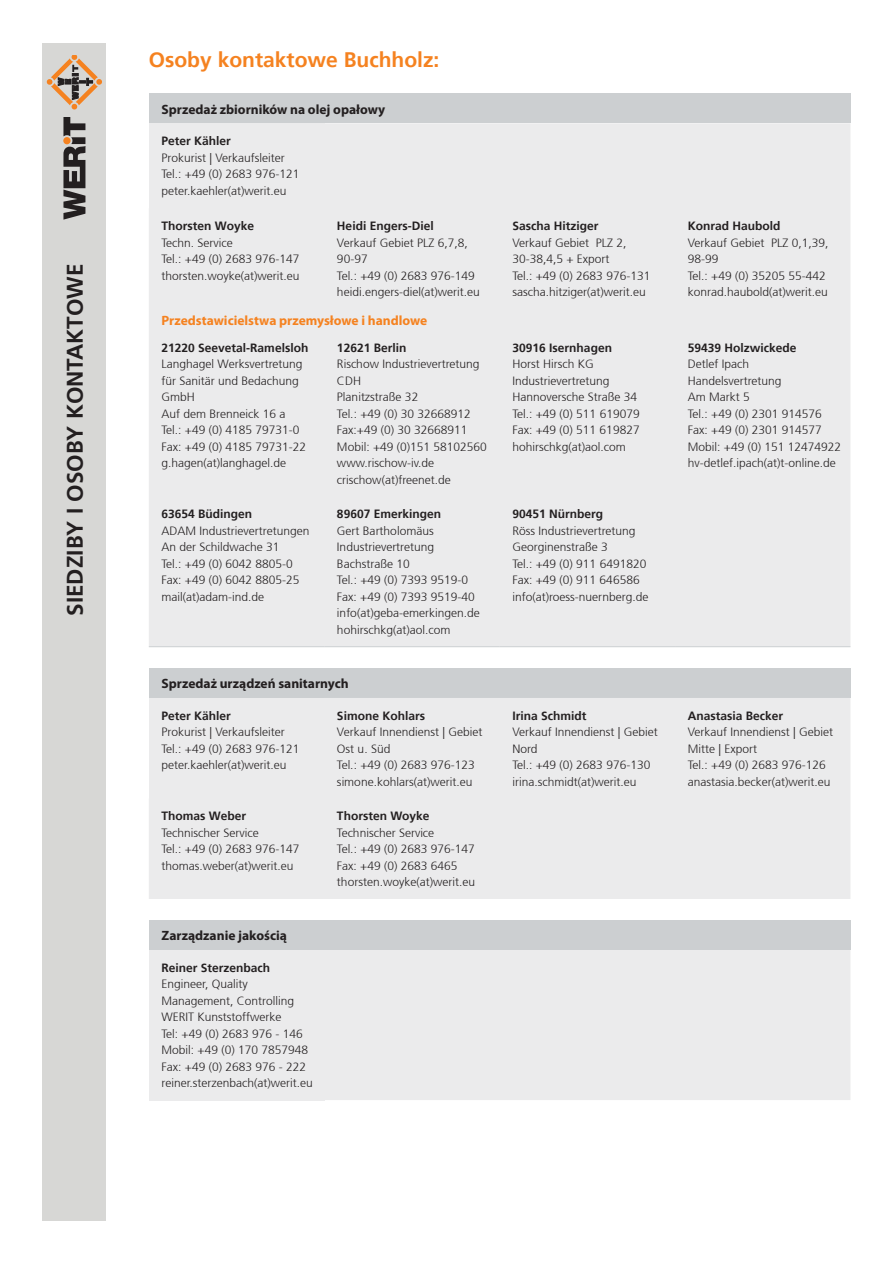
<style>
.page{position:relative;width:893px;height:1263px;background:#fff}
.page>*{position:absolute;margin:0;border:0;box-sizing:border-box;transform-origin:0 0}
.t1{font:700 22.5px "Frutiger 65";color:#231f20}
.t2{font:700 21px "Frutiger 65";color:#f58220}
.t3{font:700 13.5px "Myriad Pro";color:#231f20}
.t4{font:700 13.5px "Myriad Pro";color:#f58220}
.t5{font:300 12px/16.5px "Frutiger 45";color:#231f20}
.t6{font:700 12px "Frutiger 65";color:#231f20}
</style>
<div class="page">
<div style="left:43px;top:43px;width:63px;height:1177px;background:#d7d7d5"></div>
<svg style="left:63px;top:117px;width:22px;height:103px"></svg>
<div style="left:63px;top:137px;width:8px;height:7px;background:#f58220;border-radius:50%"></div>
<svg style="left:47px;top:56px;width:55px;height:54px"></svg>
<div style="left:149px;top:668px;width:701px;height:30px;background:#cccfd1"></div>
<div style="left:149px;top:698px;width:701px;height:201px;background:#ebebec"></div>
<div style="left:149px;top:920px;width:701px;height:30px;background:#cccfd1"></div>
<div style="left:149px;top:950px;width:175px;height:150px;background:#ebebec"></div>
<div style="left:324px;top:950px;width:526px;height:150px;background:#ebebec"></div>
<div style="left:149px;top:94px;width:701px;height:29px;background:#cccfd1"></div>
<div style="left:149px;top:123px;width:701px;height:523px;background:#ebebec"></div>
<hr style="left:149px;top:646px;width:175px;height:1px;background:#cccfd1">
<hr style="left:324px;top:646px;width:176px;height:1px;background:#cccfd1">
<hr style="left:500px;top:646px;width:175px;height:1px;background:#cccfd1">
<hr style="left:675px;top:646px;width:175px;height:1px;background:#cccfd1">
<h1 class="t1" style="left:62px;top:616px;width:354px;rotate:-90deg">SIEDZIBY I OSOBY KONTAKTOWE</h1>
<h2 class="t2" style="left:149px;top:47px;width:292px">Osoby kontaktowe Buchholz:</h2>
<p class="t3" style="left:162px;top:100px;width:225px">Sprzedaż zbiorników na olej opałowy</p>
<p class="t6" style="left:162px;top:134px;width:71px">Peter Kähler</p>
<p class="t5" style="left:162px;top:149px;width:139px">Prokurist | Verkaufsleiter<br>Tel.: +49 (0) 2683 976-121 peter.kaehler(at)werit.eu</p>
<p class="t6" style="left:162px;top:219px;width:94px">Thorsten Woyke</p>
<p class="t5" style="left:162px;top:234px;width:140px">Techn. Service<br>Tel.: +49 (0) 2683 976-147 thorsten.woyke(at)werit.eu</p>
<p class="t6" style="left:337px;top:219px;width:98px">Heidi Engers-Diel</p>
<p class="t5" style="left:337px;top:234px;width:144px">Verkauf Gebiet PLZ 6,7,8,<br>90-97<br>Tel.: +49 (0) 2683 976-149 heidi.engers-diel(at)werit.eu</p>
<p class="t4" style="left:162px;top:311px;width:267px">Przedstawicielstwa przemysłowe i handlowe</p>
<p class="t6" style="left:162px;top:341px;width:148px">21220 Seevetal-Ramelsloh</p>
<p class="t5" style="left:162px;top:356px;width:146px">Langhagel Werksvertretung für Sanitär und Bedachung<br>GmbH<br>Auf dem Brenneick 16 a<br>Tel.: +49 (0) 4185 79731-0<br>Fax: +49 (0) 4185 79731-22 g.hagen(at)langhagel.de</p>
<p class="t6" style="left:337px;top:341px;width:71px">12621 Berlin</p>
<p class="t5" style="left:337px;top:356px;width:151px">Rischow Industrievertretung<br>CDH<br>Planitzstraße 32<br>Tel.: +49 (0) 30 32668912<br>Fax:+49 (0) 30 32668911<br>Mobil: +49 (0)151 58102560 www.rischow-iv.de crischow(at)freenet.de</p>
<p class="t6" style="left:162px;top:507px;width:92px">63654 Büdingen</p>
<p class="t5" style="left:162px;top:523px;width:149px">ADAM Industrievertretungen<br>An der Schildwache 31<br>Tel.: +49 (0) 6042 8805-0<br>Fax: +49 (0) 6042 8805-25 mail(at)adam-ind.de</p>
<p class="t6" style="left:337px;top:507px;width:106px">89607 Emerkingen</p>
<p class="t5" style="left:337px;top:523px;width:144px">Gert Bartholomäus<br>Industrievertretung<br>Bachstraße 10<br>Tel.: +49 (0) 7393 9519-0<br>Fax: +49 (0) 7393 9519-40 info(at)geba-emerkingen.de hohirschkg(at)aol.com</p>
<p class="t3" style="left:162px;top:675px;width:189px">Sprzedaż urządzeń sanitarnych</p>
<p class="t6" style="left:162px;top:708px;width:71px">Peter Kähler</p>
<p class="t5" style="left:162px;top:724px;width:139px">Prokurist | Verkaufsleiter<br>Tel.: +49 (0) 2683 976-121 peter.kaehler(at)werit.eu</p>
<p class="t6" style="left:337px;top:708px;width:90px">Simone Kohlars</p>
<p class="t5" style="left:337px;top:724px;width:147px">Verkauf Innendienst | Gebiet<br>Ost u. Süd<br>Tel.: +49 (0) 2683 976-123 simone.kohlars(at)werit.eu</p>
<p class="t6" style="left:162px;top:809px;width:86px">Thomas Weber</p>
<p class="t5" style="left:162px;top:824px;width:139px">Technischer Service<br>Tel.: +49 (0) 2683 976-147 thomas.weber(at)werit.eu</p>
<p class="t3" style="left:162px;top:927px;width:127px">Zarządzanie jakością</p>
<p class="t6" style="left:162px;top:960px;width:110px">Reiner Sterzenbach</p>
<p class="t5" style="left:162px;top:976px;width:153px">Engineer, Quality<br>Management, Controlling<br>WERIT Kunststoffwerke<br>Tel: +49 (0) 2683 976 - 146<br>Mobil: +49 (0) 170 7857948<br>Fax: +49 (0) 2683 976 - 222 reiner.sterzenbach(at)werit.eu</p>
<p class="t6" style="left:337px;top:809px;width:94px">Thorsten Woyke</p>
<p class="t5" style="left:337px;top:824px;width:140px">Technischer Service<br>Tel.: +49 (0) 2683 976-147<br>Fax: +49 (0) 2683 6465 thorsten.woyke(at)werit.eu</p>
<p class="t6" style="left:512px;top:219px;width:88px">Sascha Hitziger</p>
<p class="t5" style="left:512px;top:234px;width:139px">Verkauf Gebiet PLZ 2,<br>30-38,4,5 + Export<br>Tel.: +49 (0) 2683 976-131 sascha.hitziger(at)werit.eu</p>
<p class="t6" style="left:512px;top:341px;width:101px">30916 Isernhagen</p>
<p class="t5" style="left:512px;top:356px;width:129px">Horst Hirsch KG<br>Industrievertretung<br>Hannoversche Straße 34<br>Tel.: +49 (0) 511 619079<br>Fax: +49 (0) 511 619827 hohirschkg(at)aol.com</p>
<p class="t6" style="left:512px;top:507px;width:92px">90451 Nürnberg</p>
<p class="t5" style="left:512px;top:523px;width:138px">Röss Industrievertretung<br>Georginenstraße 3<br>Tel.: +49 (0) 911 6491820<br>Fax: +49 (0) 911 646586 info(at)roess-nuernberg.de</p>
<p class="t6" style="left:512px;top:708px;width:76px">Irina Schmidt</p>
<p class="t5" style="left:512px;top:724px;width:147px">Verkauf Innendienst | Gebiet<br>Nord<br>Tel.: +49 (0) 2683 976-130 irina.schmidt(at)werit.eu</p>
<p class="t6" style="left:688px;top:219px;width:94px">Konrad Haubold</p>
<p class="t5" style="left:688px;top:234px;width:142px">Verkauf Gebiet PLZ 0,1,39,<br>98-99<br>Tel.: +49 (0) 35205 55-442 konrad.haubold(at)werit.eu</p>
<p class="t6" style="left:688px;top:341px;width:110px">59439 Holzwickede</p>
<p class="t5" style="left:688px;top:356px;width:155px">Detlef Ipach<br>Handelsvertretung<br>Am Markt 5<br>Tel.: +49 (0) 2301 914576<br>Fax: +49 (0) 2301 914577<br>Mobil: +49 (0) 151 12474922 hv-detlef.ipach(at)t-online.de</p>
<p class="t6" style="left:688px;top:708px;width:97px">Anastasia Becker</p>
<p class="t5" style="left:688px;top:724px;width:147px">Verkauf Innendienst | Gebiet<br>Mitte | Export<br>Tel.: +49 (0) 2683 976-126 anastasia.becker(at)werit.eu</p>
</div>
